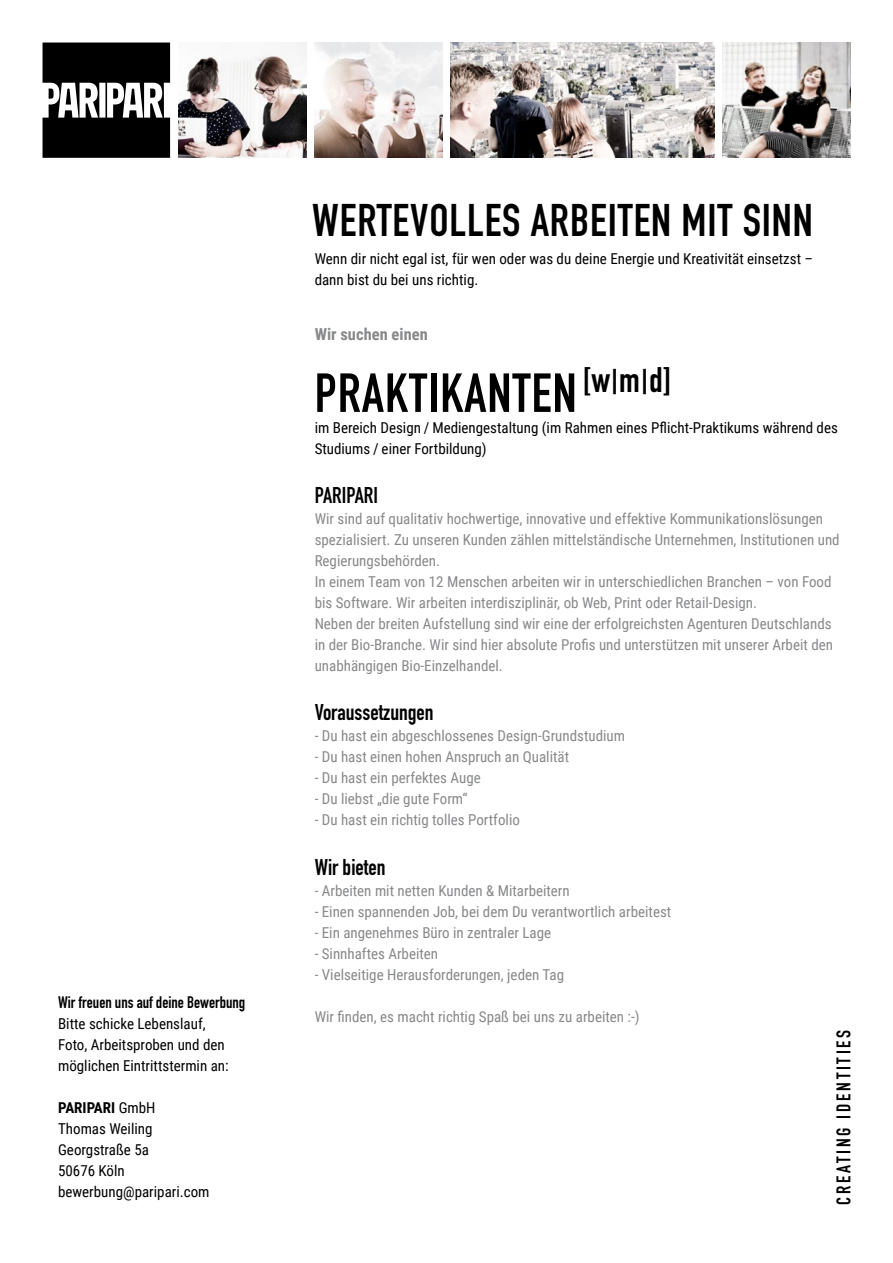
<style>
.page{position:relative;width:893px;height:1263px;background:#fff}
.page>*{position:absolute;margin:0;border:0;box-sizing:border-box;transform-origin:0 0}
.t1{font:54px "DIN Engschrift";letter-spacing:.02em;color:#000}
.t2{font:45px "DIN Engschrift";letter-spacing:.02em;color:#000}
.t3{font:22.5px "DIN Engschrift";color:#000}
.t4{font:19.5px "DIN Engschrift";letter-spacing:.14em;color:#000}
.t5{font:16.5px "DIN Engschrift";color:#000}
.t6{font:700 16.5px "Roboto Condensed";color:#87888a}
.t7{font:15px/21px "Roboto Condensed";color:#87888a}
.t8{font:15px/21px "Roboto Condensed";color:#000}
.s1{font-weight:700}
</style>
<div class="page">
<img style="left:179px;top:43px;width:127px;height:115px">
<img style="left:315px;top:43px;width:127px;height:115px">
<img style="left:723px;top:43px;width:127px;height:115px">
<img style="left:451px;top:43px;width:263px;height:115px">
<svg style="left:43px;top:43px;width:127px;height:115px"></svg>
<p class="t5" style="left:58px;top:992px;width:189px">Wir freuen uns auf deine Bewerbung</p>
<p class="t8" style="left:58px;top:1013px;width:172px">Bitte schicke Lebenslauf,<br>Foto, Arbeitsproben und den möglichen Eintrittstermin an:</p>
<p class="t8" style="left:58px;top:1097px;width:153px"><span class="s1">PARIPARI</span> GmbH<br>Thomas Weiling<br>Georgstraße 5a<br>50676 Köln bewerbung@paripari.com</p>
<h2 class="t2" style="left:312px;top:194px;width:502px">WERTEVOLLES ARBEITEN MIT SINN</h2>
<p class="t8" style="left:315px;top:248px;width:500px">Wenn dir nicht egal ist, für wen oder was du deine Energie und Kreativität einsetzst – dann bist du bei uns richtig.</p>
<p class="t6" style="left:315px;top:322px;width:115px">Wir suchen einen</p>
<h1 class="t1" style="left:315px;top:361px;width:358px">PRAKTIKANTEN <sup>[w|m|d]</sup></h1>
<p class="t8" style="left:315px;top:416px;width:525px">im Bereich Design / Mediengestaltung (im Rahmen eines Pflicht-Praktikums während des<br>Studiums / einer Fortbildung)</p>
<h3 class="t3" style="left:315px;top:482px;width:65px">PARIPARI</h3>
<p class="t7" style="left:315px;top:508px;width:527px">Wir sind auf qualitativ hochwertige, innovative und effektive Kommunikationslösungen spezialisiert. Zu unseren Kunden zählen mittelständische Unternehmen, Institutionen und Regierungsbehörden.<br>In einem Team von 12 Menschen arbeiten wir in unterschiedlichen Branchen – von Food bis Software. Wir arbeiten interdisziplinär, ob Web, Print oder Retail-Design.<br>Neben der breiten Aufstellung sind wir eine der erfolgreichsten Agenturen Deutschlands in der Bio-Branche. Wir sind hier absolute Profis und unterstützen mit unserer Arbeit den unabhängigen Bio-Einzelhandel.</p>
<h3 class="t3" style="left:315px;top:699px;width:121px">Voraussetzungen</h3>
<p class="t7" style="left:315px;top:725px;width:312px">- Du hast ein abgeschlossenes Design-Grundstudium</p>
<p class="t7" style="left:315px;top:746px;width:256px">- Du hast einen hohen Anspruch an Qualität</p>
<p class="t7" style="left:315px;top:767px;width:168px">- Du hast ein perfektes Auge</p>
<p class="t7" style="left:315px;top:788px;width:154px">- Du liebst „die gute Form“</p>
<p class="t7" style="left:315px;top:809px;width:207px">- Du hast ein richtig tolles Portfolio</p>
<h3 class="t3" style="left:315px;top:853px;width:72px">Wir bieten</h3>
<p class="t7" style="left:315px;top:879px;width:257px">- Arbeiten mit netten Kunden &amp; Mitarbeitern</p>
<p class="t7" style="left:315px;top:900px;width:358px">- Einen spannenden Job, bei dem Du verantwortlich arbeitest</p>
<p class="t7" style="left:315px;top:921px;width:238px">- Ein angenehmes Büro in zentraler Lage</p>
<p class="t7" style="left:315px;top:942px;width:125px">- Sinnhaftes Arbeiten</p>
<p class="t7" style="left:315px;top:963px;width:251px">- Vielseitige Herausforderungen, jeden Tag</p>
<p class="t7" style="left:315px;top:1005px;width:326px">Wir finden, es macht richtig Spaß bei uns zu arbeiten :-)</p>
<h3 class="t4" style="left:832px;top:1204px;width:176px;rotate:-90deg">CREATING IDENTITIES</h3>
</div>
